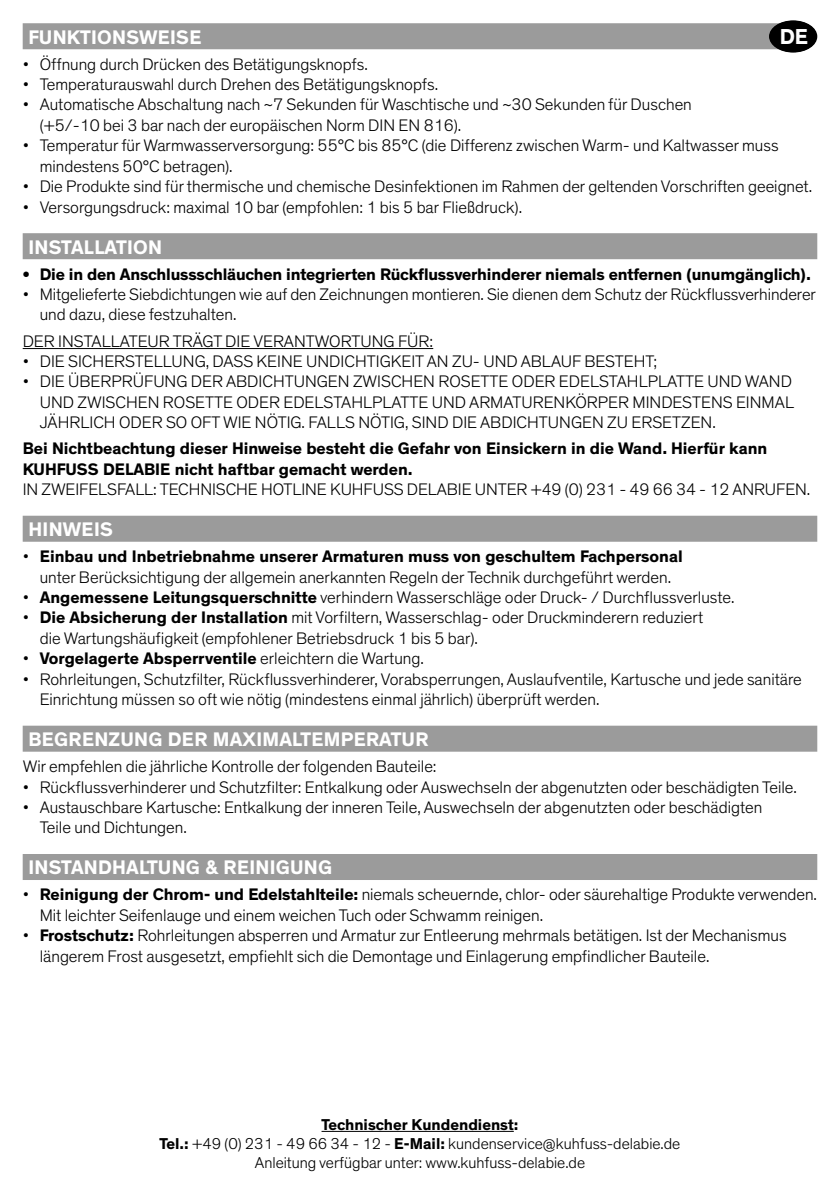
<style>
.page{position:relative;width:840px;height:1191px;background:#fff}
.page>*{position:absolute;margin:0;border:0;box-sizing:border-box;transform-origin:0 0}
.t1{font:700 22px "Theinhardt";color:#fff}
.t2{font:700 20px "Theinhardt";letter-spacing:.015em;color:#fff}
.t3{font:300 17px/20.4px "Theinhardt";color:#000}
.t4{font:700 17px/20.4px "Theinhardt";color:#000}
.t5{font:300 16px/19.2px "Theinhardt";color:#000;text-align:center}
.s1{font-weight:700}
.s2{font-weight:300}
</style>
<div class="page">
<div style="left:23px;top:23px;width:782px;height:26px;background:#9b9b9b"></div>
<div style="left:23px;top:233px;width:793px;height:26px;background:#9b9b9b"></div>
<hr style="left:23px;top:348px;width:410px;height:1px;background:#000">
<div style="left:23px;top:516px;width:793px;height:26px;background:#9b9b9b"></div>
<div style="left:23px;top:725px;width:793px;height:26px;background:#9b9b9b"></div>
<div style="left:23px;top:854px;width:793px;height:26px;background:#9b9b9b"></div>
<div style="left:768px;top:20px;width:48px;height:33px;background:#000;border-radius:50%"></div>
<hr style="left:321px;top:1131px;width:192px;height:1px;background:#000">
<p class="t1" style="left:779px;top:23px;width:30px">DE</p>
<p class="t1" style="left:779px;top:23px;width:28px">FR</p>
<p class="t2" style="left:28px;top:24px;width:174px">FUNKTIONSWEISE</p>
<p class="t3" style="left:23px;top:54px;width:346px">• Öffnung durch Drücken des Betätigungsknopfs.</p>
<p class="t3" style="left:23px;top:74px;width:416px">• Temperaturauswahl durch Drehen des Betätigungsknopfs.</p>
<p class="t3" style="left:40px;top:95px;width:653px;text-indent:-17px">• Automatische Abschaltung nach ~7 Sekunden für Waschtische und ~30 Sekunden für Duschen (+5/-10 bei 3 bar nach der europäischen Norm DIN EN 816).</p>
<p class="t3" style="left:40px;top:136px;width:740px;text-indent:-17px">• Temperatur für Warmwasserversorgung: 55°C bis 85°C (die Differenz zwischen Warm- und Kaltwasser muss mindestens 50°C betragen).</p>
<p class="t3" style="left:23px;top:176px;width:790px">• Die Produkte sind für thermische und chemische Desinfektionen im Rahmen der geltenden Vorschriften geeignet.</p>
<p class="t3" style="left:23px;top:197px;width:500px">• Versorgungsdruck: maximal 10 bar (empfohlen: 1 bis 5 bar Fließdruck).</p>
<p class="t2" style="left:28px;top:234px;width:135px">INSTALLATION</p>
<p class="t4" style="left:23px;top:264px;width:789px">• Die in den Anschlussschläuchen integrierten Rückflussverhinderer niemals entfernen (unumgänglich).</p>
<p class="t3" style="left:40px;top:284px;width:777px;text-indent:-17px">• Mitgelieferte Siebdichtungen wie auf den Zeichnungen montieren. Sie dienen dem Schutz der Rückflussverhinderer und dazu, diese festzuhalten.</p>
<p class="t3" style="left:23px;top:331px;width:412px">DER INSTALLATEUR TRÄGT DIE VERANTWORTUNG FÜR:</p>
<p class="t3" style="left:23px;top:351px;width:635px">• DIE SICHERSTELLUNG, DASS KEINE UNDICHTIGKEIT AN ZU- UND ABLAUF BESTEHT;</p>
<p class="t3" style="left:40px;top:372px;width:755px;text-indent:-17px">• DIE ÜBERPRÜFUNG DER ABDICHTUNGEN ZWISCHEN ROSETTE ODER EDELSTAHLPLATTE UND WAND<br>UND ZWISCHEN ROSETTE ODER EDELSTAHLPLATTE UND ARMATURENKÖRPER MINDESTENS EINMAL<br>JÄHRLICH ODER SO OFT WIE NÖTIG. FALLS NÖTIG, SIND DIE ABDICHTUNGEN ZU ERSETZEN.</p>
<p class="t4" style="left:23px;top:439px;width:745px">Bei Nichtbeachtung dieser Hinweise besteht die Gefahr von Einsickern in die Wand. Hierfür kann<br>KUHFUSS DELABIE nicht haftbar gemacht werden.</p>
<p class="t3" style="left:23px;top:479px;width:788px">IN ZWEIFELSFALL: TECHNISCHE HOTLINE KUHFUSS DELABIE UNTER +49 (0) 231 - 49 66 34 - 12 ANRUFEN.</p>
<p class="t2" style="left:28px;top:517px;width:86px">HINWEIS</p>
<p class="t3" style="left:23px;top:546px;width:661px;text-align:center">• <span class="s1">Einbau und Inbetriebnahme unserer Armaturen muss von geschultem Fachpersonal </span>unter Berücksichtigung der allgemein anerkannten Regeln der Technik durchgeführt werden.</p>
<p class="t3" style="left:23px;top:587px;width:713px">• <span class="s1">Angemessene Leitungsquerschnitte</span> verhindern Wasserschläge oder Druck- / Durchflussverluste.</p>
<p class="t3" style="left:40px;top:607px;width:664px;text-indent:-17px">• <span class="s1">Die Absicherung der Installation</span> mit Vorfiltern, Wasserschlag- oder Druckminderern reduziert die Wartungshäufigkeit (empfohlener Betriebsdruck 1 bis 5 bar).</p>
<p class="t4" style="left:23px;top:648px;width:402px"><span class="s2">•</span> Vorgelagerte Absperrventile <span class="s2">erleichtern die Wartung.</span></p>
<p class="t3" style="left:40px;top:669px;width:763px;text-indent:-17px">• Rohrleitungen, Schutzfilter, Rückflussverhinderer, Vorabsperrungen, Auslaufventile, Kartusche und jede sanitäre<br>Einrichtung müssen so oft wie nötig (mindestens einmal jährlich) überprüft werden.</p>
<p class="t2" style="left:28px;top:727px;width:401px">BEGRENZUNG DER MAXIMALTEMPERATUR</p>
<p class="t3" style="left:23px;top:756px;width:415px">Wir empfehlen die jährliche Kontrolle der folgenden Bauteile:</p>
<p class="t3" style="left:23px;top:777px;width:775px">• Rückflussverhinderer und Schutzfilter: Entkalkung oder Auswechseln der abgenutzten oder beschädigten Teile.</p>
<p class="t3" style="left:40px;top:797px;width:723px;text-indent:-17px">• Austauschbare Kartusche: Entkalkung der inneren Teile, Auswechseln der abgenutzten oder beschädigten<br>Teile und Dichtungen.</p>
<p class="t2" style="left:28px;top:855px;width:305px">INSTANDHALTUNG &amp; REINIGUNG</p>
<p class="t3" style="left:40px;top:884px;width:778px;text-indent:-17px">• <span class="s1">Reinigung der Chrom- und Edelstahlteile:</span> niemals scheuernde, chlor- oder säurehaltige Produkte verwenden.<br>Mit leichter Seifenlauge und einem weichen Tuch oder Schwamm reinigen.</p>
<p class="t3" style="left:40px;top:925px;width:748px;text-indent:-17px">• <span class="s1">Frostschutz:</span> Rohrleitungen absperren und Armatur zur Entleerung mehrmals betätigen. Ist der Mechanismus längerem Frost ausgesetzt, empfiehlt sich die Demontage und Einlagerung empfindlicher Bauteile.</p>
<p class="t5" style="left:159px;top:1115px;width:522px"><span class="s1">Technischer Kundendienst:<br>Tel.:</span> +49 (0) 231 - 49 66 34 - 12 - <span class="s1">E-Mail:</span> kundenservice@kuhfuss-delabie.de<br>Anleitung verfügbar unter: www.kuhfuss-delabie.de</p>
</div>
